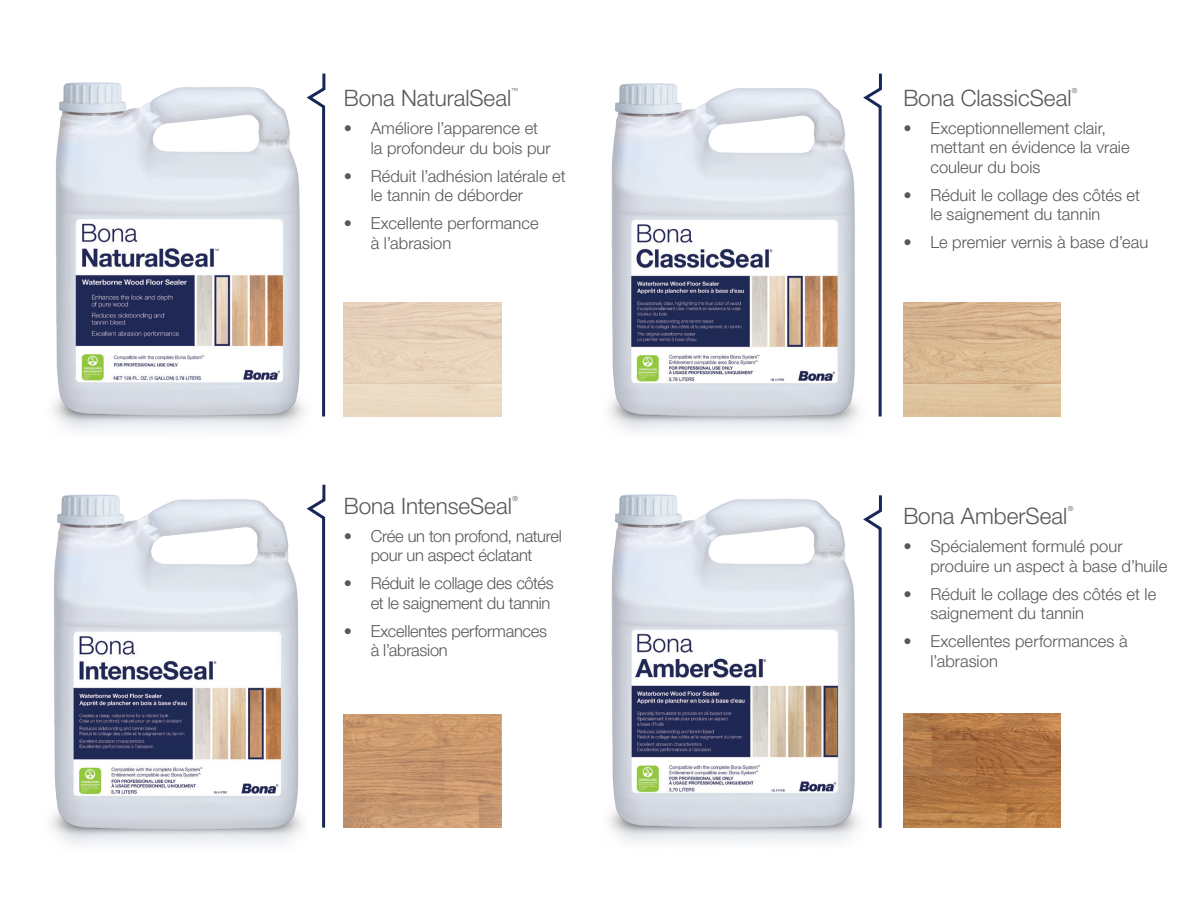
<style>
.page{position:relative;width:1188px;height:918px;background:#fff}
.page>*{position:absolute;margin:0;border:0;box-sizing:border-box;transform-origin:0 0}
.t1{font:300 22.5px "Helvetica Neue LT Pro";color:#57585a}
.t2{font:300 16.5px/19.5px "Helvetica Neue LT Pro";letter-spacing:.005em;color:#57585a}
.t3{font:300 16.5px/19.5px "Helvetica Neue LT Pro";letter-spacing:-.015em;color:#57585a;text-align:center}
.t4{font:300 7.05px "Helvetica Neue LT Pro";color:#57585a}
</style>
<div class="page">
<img style="left:51px;top:494px;width:251px;height:350px">
<svg style="left:306px;top:484px;width:20px;height:344px"></svg>
<img style="left:344px;top:715px;width:157px;height:113px">
<img style="left:53px;top:82px;width:251px;height:348px">
<svg style="left:306px;top:73px;width:20px;height:344px"></svg>
<img style="left:609px;top:494px;width:251px;height:348px">
<svg style="left:863px;top:495px;width:19px;height:333px"></svg>
<img style="left:904px;top:714px;width:157px;height:113px">
<img style="left:903px;top:303px;width:158px;height:114px">
<img style="left:609px;top:83px;width:251px;height:348px">
<svg style="left:863px;top:73px;width:19px;height:344px"></svg>
<p class="t4" style="left:511px;top:86px;width:8px">™</p>
<p class="t2" style="left:371px;top:118px;width:181px;text-indent:-27px">• Améliore l’apparence et la profondeur du bois pur</p>
<p class="t2" style="left:371px;top:166px;width:196px;text-indent:-27px">• Réduit l’adhésion latérale et le tannin de déborder</p>
<p class="t2" style="left:371px;top:213px;width:169px;text-indent:-27px">• Excellente performance à l’abrasion</p>
<p class="t1" style="left:344px;top:84px;width:169px">Bona NaturalSeal</p>
<p class="t1" style="left:344px;top:492px;width:170px">Bona IntenseSeal</p>
<p class="t4" style="left:512px;top:494px;width:7px">®</p>
<p class="t3" style="left:344px;top:526px;width:220px">• Crée un ton profond, naturel pour un aspect éclatant</p>
<p class="t3" style="left:344px;top:573px;width:212px;text-align:right">• Réduit le collage des côtés et le saignement du tannin</p>
<p class="t3" style="left:371px;top:621px;width:178px;text-align:left;text-indent:-27px">• Excellentes performances à l’abrasion</p>
<p class="t1" style="left:903px;top:84px;width:170px">Bona ClassicSeal</p>
<p class="t4" style="left:1072px;top:86px;width:7px">®</p>
<p class="t2" style="left:930px;top:118px;width:201px;text-indent:-27px">• Exceptionnellement clair, mettant en évidence la vraie couleur du bois</p>
<p class="t2" style="left:930px;top:185px;width:211px;text-indent:-27px">• Réduit le collage des côtés et le saignement du tannin</p>
<p class="t2" style="left:903px;top:232px;width:246px">• Le premier vernis à base d’eau</p>
<p class="t1" style="left:903px;top:502px;width:165px">Bona AmberSeal</p>
<p class="t4" style="left:1068px;top:504px;width:7px">®</p>
<p class="t2" style="left:930px;top:536px;width:238px;text-indent:-27px">• Spécialement formulé pour produire un aspect à base d’huile</p>
<p class="t2" style="left:930px;top:584px;width:227px;text-indent:-27px">• Réduit le collage des côtés et le saignement du tannin</p>
<p class="t2" style="left:930px;top:631px;width:199px;text-indent:-27px">• Excellentes performances à l’abrasion</p>
</div>
